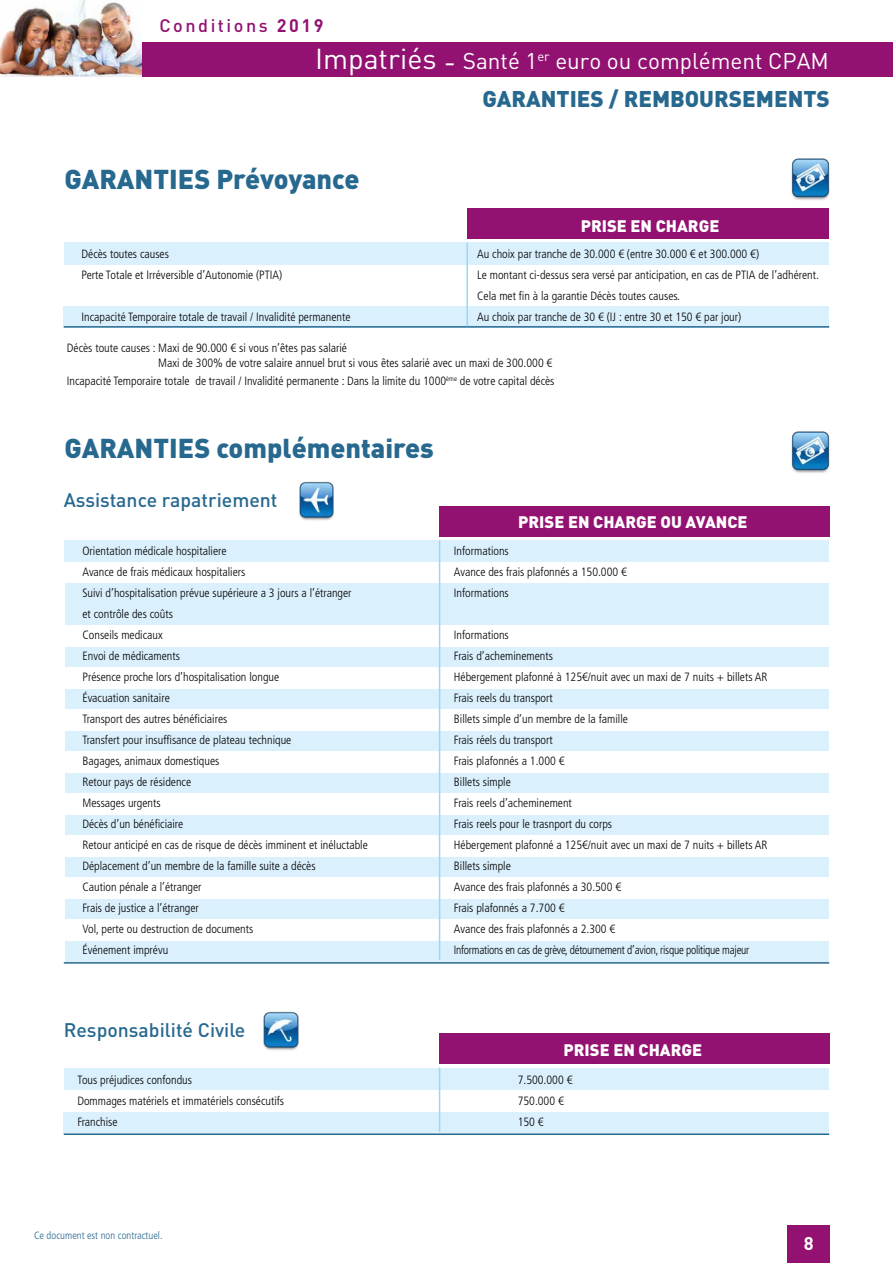
<style>
.page{position:relative;width:893px;height:1263px;background:#fff}
.page>*{position:absolute;margin:0;border:0;box-sizing:border-box;transform-origin:0 0}
.t1{font:900 27px "DIN";color:#27688f}
.t2{font:22.5px "DIN";color:#fff}
.t3{font:900 22.5px "DIN";color:#27688f}
.t4{font:500 19.5px "DIN";color:#27688f}
.t5{font:700 18.15px "DIN";color:#fff}
.t6{font:500 18px "DIN";letter-spacing:.14em;color:#931271}
.t7{font:900 16.5px "DIN";color:#fff}
.t8{font:300 condensed 12px/21px "Frutiger LT Std";color:#000}
.t9{font:300 condensed 10.5px "Frutiger LT Std";color:#27688f}
.s1{font-weight:700}
.s2{font-size:28.5px}
</style>
<div class="page">
<div style="left:468px;top:208px;width:361px;height:31px;background:#931271"></div>
<div style="left:64px;top:306px;width:765px;height:21px;background:#dbf0fd"></div>
<div style="left:64px;top:242px;width:764px;height:23px;background:#dbf0fd"></div>
<hr style="left:64px;top:326px;width:765px;height:2px;background:#27688f">
<div style="left:64px;top:540px;width:764px;height:21px;background:#dbf0fd"></div>
<div style="left:65px;top:604px;width:763px;height:21px;background:#dbf0fd"></div>
<div style="left:65px;top:646px;width:763px;height:21px;background:#dbf0fd"></div>
<div style="left:65px;top:688px;width:763px;height:21px;background:#dbf0fd"></div>
<div style="left:65px;top:730px;width:763px;height:21px;background:#dbf0fd"></div>
<div style="left:65px;top:772px;width:763px;height:21px;background:#dbf0fd"></div>
<div style="left:65px;top:814px;width:763px;height:21px;background:#dbf0fd"></div>
<div style="left:65px;top:898px;width:763px;height:21px;background:#dbf0fd"></div>
<div style="left:65px;top:856px;width:763px;height:21px;background:#dbf0fd"></div>
<div style="left:65px;top:940px;width:763px;height:21px;background:#dbf0fd"></div>
<div style="left:65px;top:583px;width:763px;height:21px;background:#dbf0fd"></div>
<div style="left:64px;top:1112px;width:765px;height:21px;background:#dbf0fd"></div>
<div style="left:64px;top:1068px;width:764px;height:21px;background:#dbf0fd"></div>
<hr style="left:64px;top:1133px;width:765px;height:2px;background:#27688f">
<hr style="left:64px;top:962px;width:765px;height:2px;background:#27688f">
<hr style="left:466px;top:243px;width:2px;height:83px;background:#9ad7f7">
<div style="left:439px;top:506px;width:390px;height:31px;background:#931271"></div>
<hr style="left:439px;top:540px;width:1px;height:420px;background:#9ad7f7">
<div style="left:439px;top:1033px;width:390px;height:31px;background:#931271"></div>
<hr style="left:439px;top:1067px;width:1px;height:64px;background:#9ad7f7">
<div style="left:0;top:43px;width:893px;height:34px;background:#931271"></div>
<div style="left:787px;top:1225px;width:42px;height:38px;background:#931271"></div>
<img style="left:791px;top:158px;width:39px;height:42px">
<img style="left:791px;top:431px;width:39px;height:42px">
<img style="left:299px;top:481px;width:35px;height:39px">
<img style="left:263px;top:1011px;width:36px;height:39px">
<img style="left:0;top:0;width:141px;height:77px">
<h3 class="t6" style="left:159px;top:14px;width:166px">Conditions <span class="s1">2019</span></h3>
<h2 class="t2" style="left:315px;top:46px;width:515px"><span class="s2">Impatriés -</span> Santé 1<sup>er</sup> euro ou complément CPAM</h2>
<h1 class="t1" style="left:65px;top:161px;width:297px">GARANTIES Prévoyance</h1>
<p class="t8" style="left:82px;top:243px;width:202px">Décès toutes causes<br>Perte Totale et Irréversible d’Autonomie (PTIA)</p>
<p class="t8" style="left:82px;top:306px;width:270px">Incapacité Temporaire totale de travail / Invalidité permanente</p>
<h2 class="t3" style="left:482px;top:83px;width:349px">GARANTIES / REMBOURSEMENTS</h2>
<h3 class="t7" style="left:581px;top:214px;width:140px">PRISE EN CHARGE</h3>
<p class="t8" style="left:477px;top:243px;width:343px">Au choix par tranche de 30.000 € (entre 30.000 € et 300.000 €)<br>Le montant ci-dessus sera versé par anticipation, en cas de PTIA de l’adhérent.<br>Cela met fin à la garantie Décès toutes causes.<br>Au choix par tranche de 30 € (IJ : entre 30 et 150 € par jour)</p>
<p class="t8" style="left:158px;top:341px;width:396px;line-height:14.4px;text-indent:-91px">Décès toute causes : Maxi de 90.000 € si vous n’êtes pas salarié<br>Maxi de 300% de votre salaire annuel brut si vous êtes salarié avec un maxi de 300.000 €</p>
<p class="t8" style="left:67px;top:371px;width:489px">Incapacité Temporaire totale de travail / Invalidité permanente : Dans la limite du 1000<sup>ème</sup> de votre capital décès</p>
<h1 class="t1" style="left:65px;top:430px;width:371px">GARANTIES complémentaires</h1>
<h3 class="t4" style="left:64px;top:487px;width:215px">Assistance rapatriement</h3>
<h3 class="t7" style="left:518px;top:511px;width:231px">PRISE EN CHARGE OU AVANCE</h3>
<p class="t8" style="left:82px;top:540px;width:287px">Orientation médicale hospitaliere<br>Avance de frais médicaux hospitaliers<br>Suivi d’hospitalisation prévue supérieure a 3 jours a l’étranger<br>et contrôle des coûts<br>Conseils medicaux<br>Envoi de médicaments<br>Présence proche lors d’hospitalisation longue<br>Évacuation sanitaire<br>Transport des autres bénéficiaires<br>Transfert pour insuffisance de plateau technique<br>Bagages, animaux domestiques<br>Retour pays de résidence<br>Messages urgents<br>Décès d’un bénéficiaire<br>Retour anticipé en cas de risque de décès imminent et inéluctable Déplacement d’un membre de la famille suite a décès<br>Caution pénale a l’étranger<br>Frais de justice a l’étranger<br>Vol, perte ou destruction de documents<br>Événement imprévu</p>
<p class="t8" style="left:454px;top:540px;width:174px">Informations<br>Avance des frais plafonnés a 150.000 €<br>Informations</p>
<p class="t8" style="left:454px;top:624px;width:315px">Informations<br>Frais d’acheminements<br>Hébergement plafonné à 125€/nuit avec un maxi de 7 nuits + billets AR Frais reels du transport<br>Billets simple d’un membre de la famille<br>Frais réels du transport<br>Frais plafonnés a 1.000 €<br>Billets simple<br>Frais reels d’acheminement<br>Frais reels pour le trasnport du corps<br>Hébergement plafonné a 125€/nuit avec un maxi de 7 nuits + billets AR Billets simple<br>Avance des frais plafonnés a 30.500 €<br>Frais plafonnés a 7.700 €<br>Avance des frais plafonnés a 2.300 €<br>Informations en cas de grève, détournement d’avion, risque politique majeur</p>
<h3 class="t4" style="left:64px;top:1018px;width:183px">Responsabilité Civile</h3>
<h3 class="t7" style="left:564px;top:1039px;width:140px">PRISE EN CHARGE</h3>
<p class="t8" style="left:77px;top:1069px;width:208px">Tous préjudices confondus<br>Dommages matériels et immatériels consécutifs<br>Franchise</p>
<p class="t8" style="left:518px;top:1069px;width:56px">7.500.000 €<br>750.000 €<br>150 €</p>
<p class="t9" style="left:34px;top:1229px;width:130px">Ce document est non contractuel.</p>
<h3 class="t5" style="left:804px;top:1231px;width:11px">8</h3>
</div>
